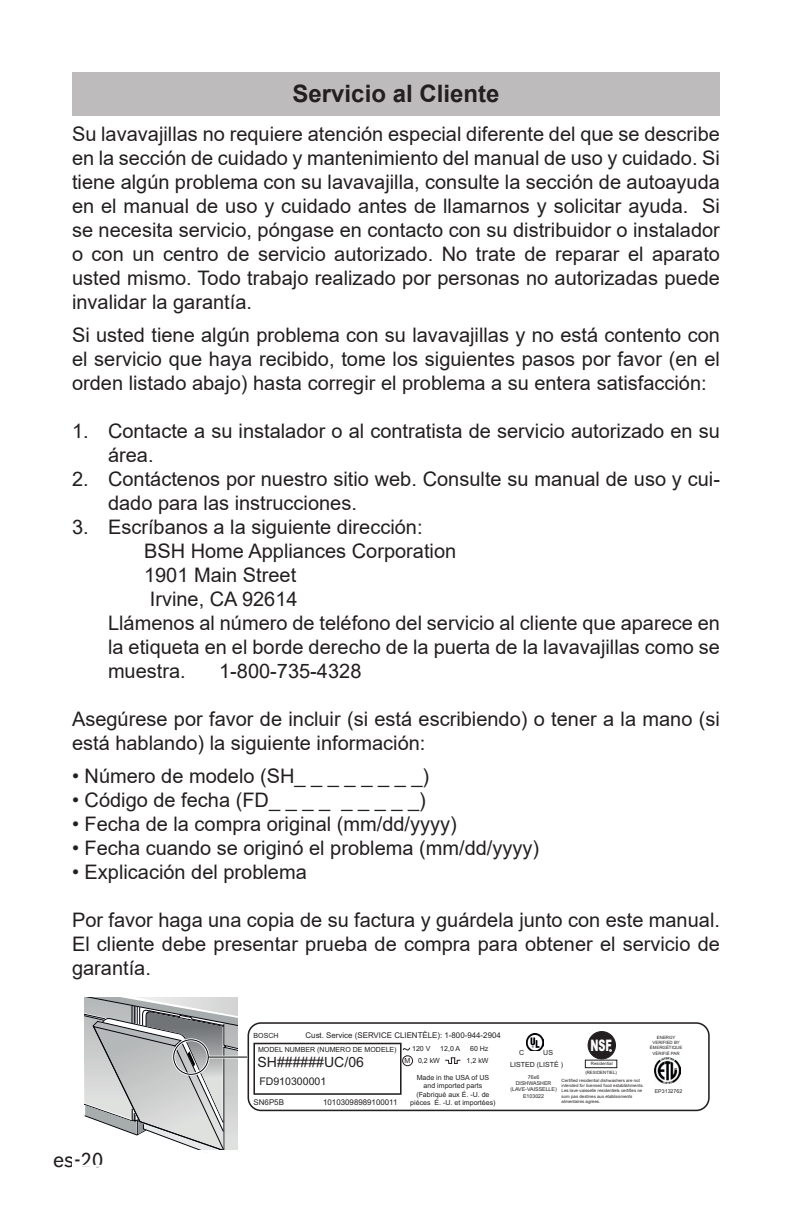
<style>
.page{position:relative;width:792px;height:1224px;background:#fff}
.page>*{position:absolute;margin:0;border:0;box-sizing:border-box;transform-origin:0 0}
.t1{font:700 24px "Arial";color:#231f20}
.t2{font:20px/24px "Arial";color:#231f20;text-align:justify}
.t3{font:20px "Bosch Office Sans";color:#231f20}
.t4{font:900 15.8px "Arial";color:#fff;scale:.62 1}
.t5{font:14px "Arial";color:#231f20}
.t6{font:10.6px "Arial";color:#231f20}
.t7{font:8px "Arial";color:#231f20}
.t8{font:7px/8.4px "Arial";color:#231f20;text-align:center}
.t9{font:5.2px/6.4px "Arial";color:#231f20;text-align:center}
.t10{font:4.4px/5.2px "Arial";color:#231f20;text-align:center}
</style>
<div class="page">
<div style="left:72px;top:72px;width:648px;height:43px;background:#bdbbbb"></div>
<svg style="left:247px;top:1022px;width:463px;height:90px"></svg>
<div style="left:588px;top:1032px;width:27px;height:27px;background:#231f20;border-radius:50%"></div>
<div style="left:588px;top:1031px;width:28px;height:28px;border:1px solid #231f20;border-radius:50%"></div>
<svg style="left:403px;top:1047px;width:8px;height:4px"></svg>
<div style="left:402px;top:1055px;width:11px;height:11px;border:1px solid #231f20;border-radius:50%"></div>
<div style="left:585px;top:1060px;width:32px;height:8px;border:1px solid #231f20"></div>
<img style="left:526px;top:1033px;width:18px;height:18px">
<svg style="left:445px;top:1057px;width:15px;height:7px"></svg>
<img style="left:654px;top:1057px;width:27px;height:27px">
<svg style="left:84px;top:997px;width:154px;height:153px"></svg>
<hr style="left:208px;top:1056px;width:40px;height:2px;background:#fff">
<div style="left:173px;top:1039px;width:36px;height:36px;border:1px solid #03040b;border-radius:50%"></div>
<hr style="left:208px;top:1057px;width:40px;height:1px;background:#000001">
<p class="t1" style="left:293px;top:77px;width:208px">Servicio al Cliente</p>
<p class="t2" style="left:72px;top:122px;width:650px">Su lavavajillas no requiere atención especial diferente del que se describe en la sección de cuidado y mantenimiento del manual de uso y cuidado. Si tiene algún problema con su lavavajilla, consulte la sección de autoayuda en el manual de uso y cuidado antes de llamarnos y solicitar ayuda. Si se necesita servicio, póngase en contacto con su distribuidor o instalador o con un centro de servicio autorizado. No trate de reparar el aparato usted mismo. Todo trabajo realizado por personas no autorizadas puede invalidar la garantía.</p>
<p class="t2" style="left:72px;top:323px;width:649px">Si usted tiene algún problema con su lavavajillas y no está contento con el servicio que haya recibido, tome los siguientes pasos por favor (en el orden listado abajo) hasta corregir el problema a su entera satisfacción:</p>
<p class="t2" style="left:108px;top:419px;width:613px;text-indent:-36px">1. Contacte a su instalador o al contratista de servicio autorizado en su área.</p>
<p class="t2" style="left:108px;top:467px;width:613px;text-indent:-36px">2. Contáctenos por nuestro sitio web. Consulte su manual de uso y cui&shy;dado para las instrucciones.</p>
<p class="t2" style="left:72px;top:515px;width:352px">3. Escríbanos a la siguiente dirección:</p>
<p class="t2" style="left:144px;top:539px;width:314px">BSH Home Appliances Corporation</p>
<p class="t2" style="left:144px;top:563px;width:154px">1901 Main Street</p>
<p class="t2" style="left:150px;top:587px;width:149px">Irvine, CA 92614</p>
<p class="t2" style="left:108px;top:611px;width:613px">Llámenos al número de teléfono del servicio al cliente que aparece en la etiqueta en el borde derecho de la puerta de la lavavajillas como se muestra.</p>
<p class="t2" style="left:219px;top:659px;width:144px">1-800-735-4328</p>
<p class="t2" style="left:72px;top:707px;width:649px">Asegúrese por favor de incluir (si está escribiendo) o tener a la mano (si está hablando) la siguiente información:</p>
<p class="t2" style="left:72px;top:764px;width:359px">• Número de modelo (SH_ _ _ _ _ _ _ _)</p>
<p class="t2" style="left:72px;top:788px;width:355px">• Código de fecha (FD_ _ _ _ _ _ _ _ _)</p>
<p class="t2" style="left:72px;top:812px;width:386px">• Fecha de la compra original (mm/dd/yyyy)</p>
<p class="t2" style="left:72px;top:836px;width:469px">• Fecha cuando se originó el problema (mm/dd/yyyy)</p>
<p class="t2" style="left:72px;top:860px;width:236px">• Explicación del problema</p>
<p class="t2" style="left:72px;top:908px;width:650px">Por favor haga una copia de su factura y guárdela junto con este manual.<br>El cliente debe presentar prueba de compra para obtener el servicio de garantía.</p>
<p class="t3" style="left:53px;top:1144px;width:52px">es-20</p>
<p class="t8" style="left:254px;top:1032px;width:27px">BOSCH</p>
<p class="t7" style="left:306px;top:1030px;width:197px">Cust. Service (SERVICE CLIENTÈLE): 1-800-944-2904</p>
<p class="t8" style="left:258px;top:1046px;width:140px">MODEL NUMBER (NUMERO DE MODELE)</p>
<p class="t5" style="left:258px;top:1053px;width:108px">SH######UC/06</p>
<p class="t6" style="left:259px;top:1074px;width:68px">FD910300001</p>
<p class="t7" style="left:254px;top:1097px;width:32px">SN6P5B</p>
<p class="t7" style="left:323px;top:1097px;width:76px">10103098989100011</p>
<p class="t8" style="left:470px;top:1044px;width:20px">60 Hz</p>
<p class="t8" style="left:405px;top:1043px;width:37px;line-height:11.6px">120 V<br>M 0,2 kW</p>
<p class="t8" style="left:440px;top:1044px;width:21px">12,0 A</p>
<p class="t8" style="left:467px;top:1056px;width:23px">1,2 kW</p>
<p class="t8" style="left:410px;top:1073px;width:87px">Made in the USA of US and imported parts (Fabriqué aux É. -U. de piéces É. -U. et importées)</p>
<p class="t10" style="left:650px;top:1035px;width:34px">ENERGY<br>VERIFIED BY<br>ÉMERGÉTIQUE<br>VÉRIFIÉ PAR</p>
<p class="t9" style="left:655px;top:1088px;width:29px">EP3132762</p>
<p class="t4" style="left:590px;top:1034px;width:36px">NSF</p>
<p class="t8" style="left:519px;top:1049px;width:7px">C</p>
<p class="t8" style="left:543px;top:1049px;width:11px">US</p>
<p class="t8" style="left:510px;top:1060px;width:54px">LISTED (LISTÉ )</p>
<p class="t9" style="left:510px;top:1074px;width:48px">76x6<br>DISHWASHER (LAVE-VAISSELLE)<br>E103022</p>
<p class="t10" style="left:562px;top:1078px;width:84px;text-align:left">Certified residential dishwashers are not intended for licensed food establishments.<br>Les lave-vaisselle residentiels certifies ne som pas destines aus etablissments almentaires agrees.</p>
<p class="t10" style="left:585px;top:1060px;width:33px;line-height:8.4px">Residential (RESIDENTIEL)</p>
</div>
